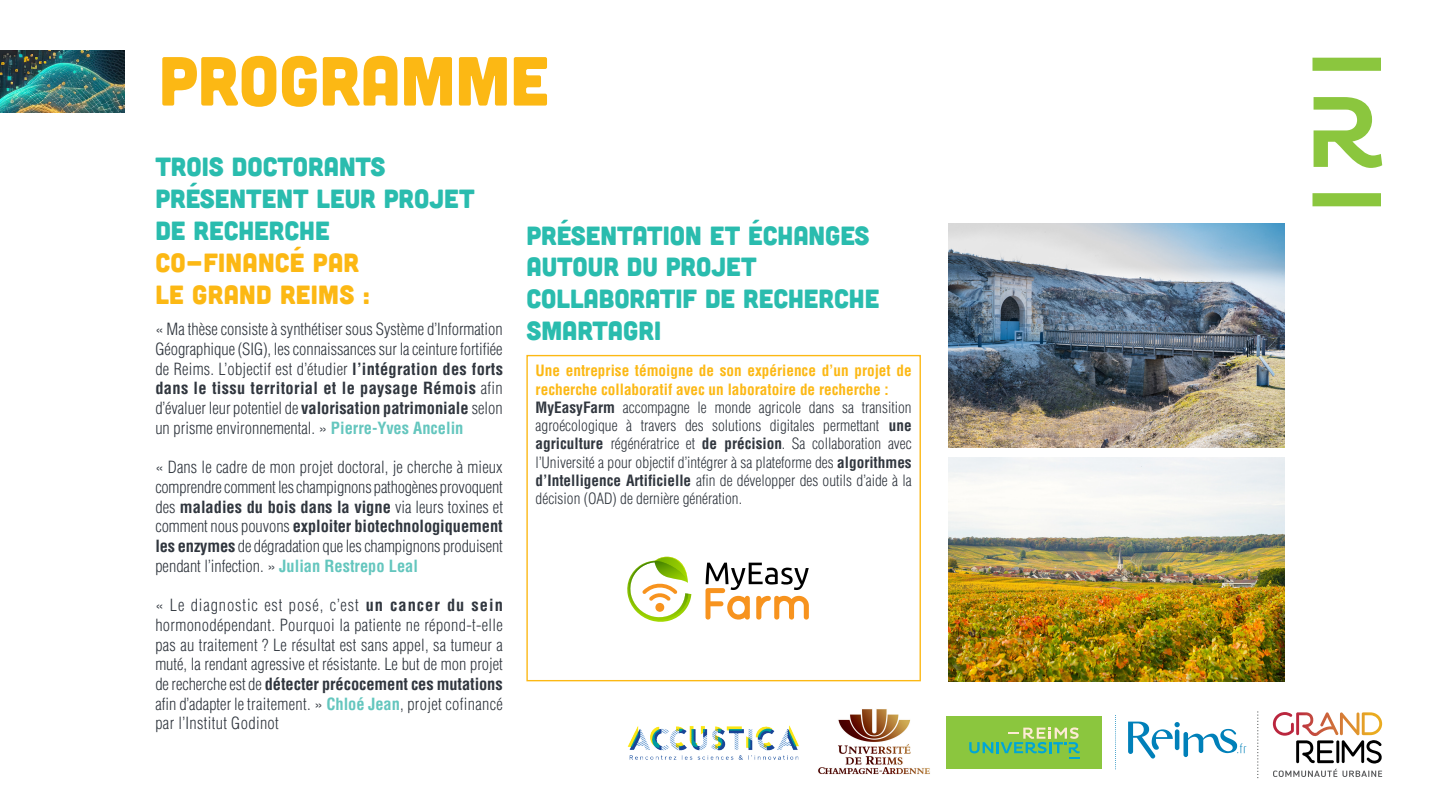
<style>
.page{position:relative;width:1440px;height:810px;background:#fff}
.page>*{position:absolute;margin:0;border:0;box-sizing:border-box;transform-origin:0 0}
.t1{font:69.3px "Cubano";color:#fcb814}
.t2{font:26.33px/31.9px "Cubano";color:#2abcae}
.t3{font:26.33px/31.9px "Cubano";letter-spacing:.01em;color:#fcb814}
.t4{font:300 condensed 16.42px/19.7px "Helvetica";color:#30363e;text-align:justify}
.t5{font:300 condensed 15.23px/18.3px "Helvetica";color:#30363e}
.s1{font-weight:700}
.s2{font-weight:700;color:#64c6be}
.s3{font-weight:700;color:#fcb814}
</style>
<div class="page">
<img style="left:0;top:50px;width:124px;height:62px">
<div style="left:526px;top:355px;width:395px;height:326px;border:1px solid #fcb814"></div>
<img style="left:948px;top:224px;width:337px;height:224px">
<img style="left:948px;top:457px;width:336px;height:224px">
<svg style="left:627px;top:557px;width:64px;height:65px"></svg>
<svg style="left:706px;top:563px;width:103px;height:57px"></svg>
<svg style="left:1312px;top:58px;width:70px;height:148px"></svg>
<img style="left:627px;top:725px;width:172px;height:35px">
<svg style="left:1257px;top:711px;width:1px;height:67px"></svg>
<svg style="left:1273px;top:712px;width:109px;height:65px"></svg>
<img style="left:818px;top:709px;width:112px;height:66px">
<div style="left:946px;top:716px;width:156px;height:53px;background:#8bc63e"></div>
<svg style="left:969px;top:727px;width:111px;height:32px"></svg>
<svg style="left:1128px;top:722px;width:118px;height:37px"></svg>
<svg style="left:1115px;top:715px;width:1px;height:55px"></svg>
<h1 class="t1" style="left:159px;top:37px;width:392px">PROGRAMME</h1>
<h2 class="t2" style="left:155px;top:150px;width:321px">TROIS DOCTORANTS<br>PRÉSENTENT LEUR PROJET<br>DE RECHERCHE</h2>
<h2 class="t3" style="left:155px;top:245px;width:216px">CO-FINANCÉ PAR<br>LE GRAND REIMS :</h2>
<p class="t4" style="left:155px;top:319px;width:349px">« Ma thèse consiste à synthétiser sous Système d’Information Géographique (SIG), les connaissances sur la ceinture fortifiée de Reims. L’objectif est d’étudier <span class="s1">l’intégration des forts dans le tissu territorial et le paysage Rémois</span> afin d’évaluer leur potentiel de <span class="s1">valorisation patrimoniale</span> selon un prisme environnemental. » <span class="s2">Pierre-Yves Ancelin</span></p>
<p class="t4" style="left:155px;top:457px;width:349px">« Dans le cadre de mon projet doctoral, je cherche à mieux comprendre comment les champignons pathogènes provoquent des <span class="s1">maladies du bois dans la vigne</span> via leurs toxines et comment nous pouvons <span class="s1">exploiter biotechnologiquement les enzymes</span> de dégradation que les champignons produisent pendant l’infection. » <span class="s2">Julian Restrepo Leal</span></p>
<p class="t4" style="left:155px;top:595px;width:349px">« Le diagnostic est posé, c’est <span class="s1">un cancer du sein </span>hormonodépendant. Pourquoi la patiente ne répond-t-elle pas au traitement ? Le résultat est sans appel, sa tumeur a muté, la rendant agressive et résistante. Le but de mon projet de recherche est de <span class="s1">détecter précocement ces mutations </span>afin d’adapter le traitement. » <span class="s2">Chloé Jean</span>, projet cofinancé par l’Institut Godinot</p>
<h2 class="t2" style="left:526px;top:218px;width:354px">PRÉSENTATION ET ÉCHANGES<br>AUTOUR DU PROJET<br>COLLABORATIF DE RECHERCHE<br>SMARTAGRI</h2>
<p class="t5" style="left:536px;top:362px;width:378px"><span class="s3">Une entreprise témoigne de son expérience d’un projet de recherche collaboratif avec un laboratoire de recherche :<br></span><span class="s1">MyEasyFarm</span> accompagne le monde agricole dans sa transition agroécologique à travers des solutions digitales permettant <span class="s1">une agriculture</span> régénératrice et <span class="s1">de précision</span>. Sa collaboration avec l’Université a pour objectif d’intégrer à sa plateforme des <span class="s1">algorithmes d’Intelligence Artificielle</span> afin de développer des outils d’aide à la décision (OAD) de dernière génération.</p>
</div>
